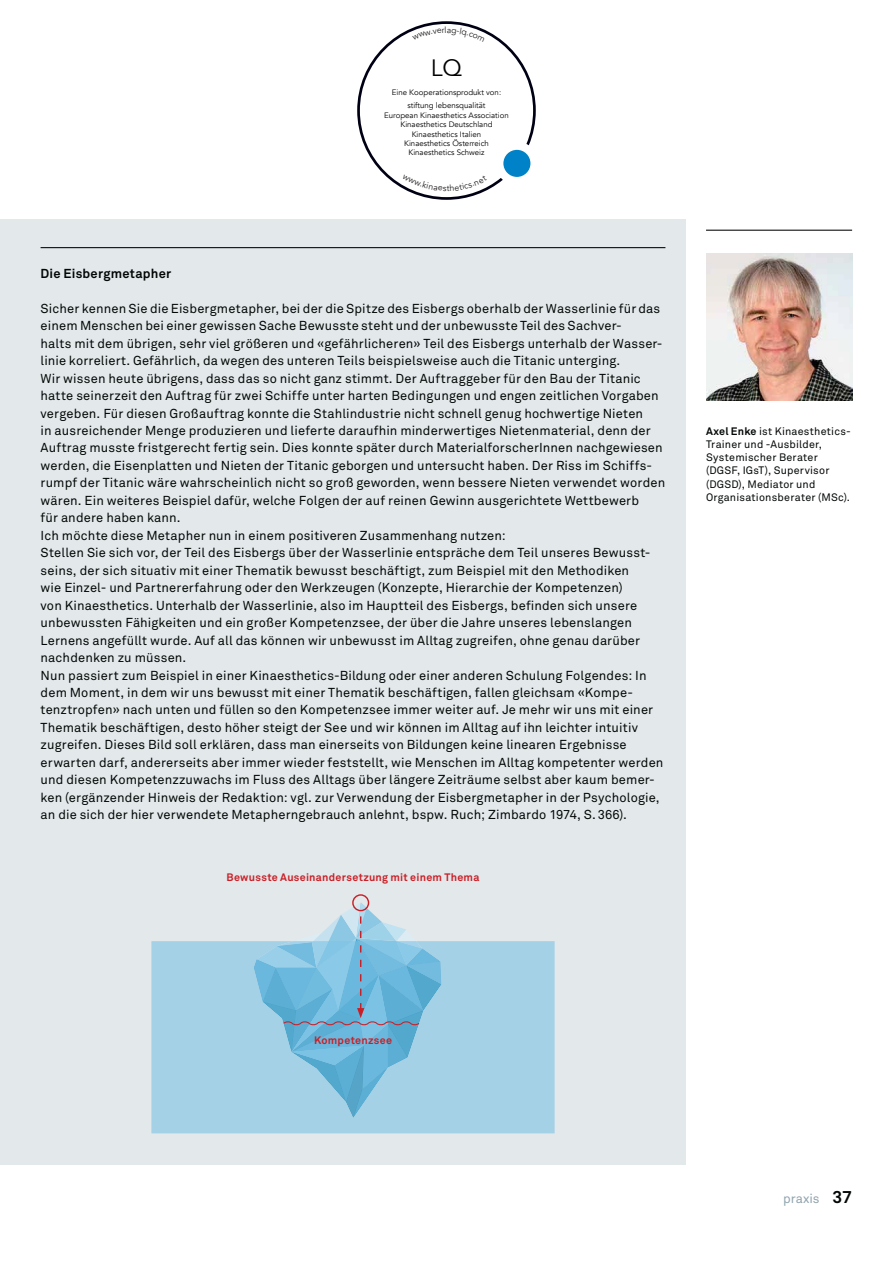
<style>
.page{position:relative;width:893px;height:1263px;background:#fff}
.page>*{position:absolute;margin:0;border:0;box-sizing:border-box;transform-origin:0 0}
.t1{font:23.55px "Avenir LT Com";color:#000001}
.t2{font:12.9px/17.4px "Akkurat Pro";letter-spacing:.01em;color:#030806}
.t3{font:700 12.9px "Akkurat Pro";letter-spacing:.02em;color:#030806}
.t4{font:12.9px "Akkurat Pro";color:#91a4ae}
.t5{font:10.8px/13.2px "Akkurat Pro";letter-spacing:.02em;color:#030806}
.t6{font:700 10.8px "Akkurat Pro";letter-spacing:.025em;color:#ca1f26}
.t7{font:7.8px/9.4px "Avenir LT Com";color:#000001;text-align:center}
.s1{font-weight:700}
.s2{font-weight:700;font-size:17.1px;color:#030806}
</style>
<div class="page">
<hr style="left:706px;top:230px;width:146px;height:1px;background:#030806">
<img style="left:706px;top:254px;width:146px;height:146px">
<div style="left:0;top:220px;width:686px;height:945px;background:#e3e8eb"></div>
<hr style="left:41px;top:247px;width:624px;height:1px;background:#030806">
<div style="left:352px;top:894px;width:17px;height:17px;border:1px solid #ca1f26;border-radius:50%"></div>
<div style="left:151px;top:941px;width:404px;height:192px;background:#a5d1e7"></div>
<svg style="left:254px;top:903px;width:187px;height:215px;background:#90c5e0"></svg>
<svg style="left:357px;top:21px;width:179px;height:179px"></svg>
<h1 class="t1" style="left:431px;top:54px;width:33px">LQ</h1>
<p class="t7" style="left:392px;top:86px;width:111px;line-height:13.2px">Eine Kooperationsprodukt von: stiftung lebensqualität</p>
<p class="t7" style="left:384px;top:110px;width:126px">European Kinaesthetics Association<br>Kinaesthetics Deutschland<br>Kinaesthetics Italien<br>Kinaesthetics Österreich<br>Kinaesthetics Schweiz</p>
<p class="t3" style="left:41px;top:269px;width:132px">Die Eisbergmetapher</p>
<p class="t2" style="left:41px;top:301px;width:626px">Sicher kennen Sie die Eisbergmetapher, bei der die Spitze des Eisbergs oberhalb der Wasserlinie für das einem Menschen bei einer gewissen Sache Bewusste steht und der unbewusste Teil des Sachver -<br>halts mit dem übrigen, sehr viel größeren und «gefährlicheren» Teil des Eisbergs unterhalb der Wasser - linie korreliert. Gefährlich, da wegen des unteren Teils beispielsweise auch die Titanic unterging.<br>Wir wissen heute übrigens, dass das so nicht ganz stimmt. Der Auftraggeber für den Bau der Titanic hatte seinerzeit den Auftrag für zwei Schiffe unter harten Bedingungen und engen zeitlichen Vorgaben vergeben. Für diesen Großauftrag konnte die Stahlindustrie nicht schnell genug hochwertige Nieten<br>in ausreichender Menge produzieren und lieferte daraufhin minderwertiges Nietenmaterial, denn der Auftrag musste fristgerecht fertig sein. Dies konnte später durch MaterialforscherInnen nachgewiesen werden, die Eisenplatten und Nieten der Titanic geborgen und untersucht haben. Der Riss im Schiffs&shy;rumpf der Titanic wäre wahrscheinlich nicht so groß geworden, wenn bessere Nieten verwendet worden wären. Ein weiteres Beispiel dafür, welche Folgen der auf reinen Gewinn ausgerichtete Wett bewerb<br>für andere haben kann.<br>Ich möchte diese Metapher nun in einem positiveren Zusammenhang nutzen:<br>Stellen Sie sich vor, der Teil des Eisbergs über der Wasserlinie entspräche dem Teil unseres Bewusst&shy;seins, der sich situativ mit einer Thematik bewusst beschäftigt, zum Beispiel mit den Methodiken<br>wie Einzel- und Partnererfahrung oder den Werkzeugen (Konzepte, Hierarchie der Kompetenzen)<br>von Kinaesthetics. Unterhalb der Wasserlinie, also im Hauptteil des Eisbergs, befinden sich unsere unbewussten Fähigkeiten und ein großer Kompetenzsee, der über die Jahre unseres lebenslangen Lernens angefüllt wurde. Auf all das können wir unbewusst im Alltag zugreifen, ohne genau darüber nachdenken zu müssen.<br>Nun passiert zum Beispiel in einer Kinaesthetics-Bildung oder einer anderen Schulung Folgendes: In dem Moment, in dem wir uns bewusst mit einer Thematik beschäftigen, fallen gleichsam «Kompe&shy;tenztropfen» nach unten und füllen so den Kompetenzsee immer weiter auf. Je mehr wir uns mit einer Thematik beschäftigen, desto höher steigt der See und wir können im Alltag auf ihn leichter intuitiv zugreifen. Dieses Bild soll erklären, dass man einerseits von Bildungen keine linearen Ergebnisse<br>er warten darf, andererseits aber immer wieder feststellt, wie Menschen im Alltag kompetenter werden und diesen Kompetenzzuwachs im Fluss des Alltags über längere Zeiträume selbst aber kaum bemer&shy;ken (ergänzender Hinweis der Redaktion: vgl. zur Verwendung der Eisbergmetapher in der Psychologie, an die sich der hier verwendete Metapherngebrauch anlehnt, bspw. Ruch; Zimbardo 1974, S. 366).</p>
<p class="t6" style="left:227px;top:873px;width:254px">Bewusste Auseinandersetzung mit einem Thema</p>
<p class="t5" style="left:706px;top:426px;width:146px"><span class="s1">Axel Enke</span> ist Kinaesthetics-<br>Trainer und -Ausbilder,<br>Systemischer Berater (DGSF, IGsT), Supervisor (DGSD), Mediator und<br>Organisationsberater (MSc).</p>
<p class="t6" style="left:314px;top:1036px;width:79px">Kompetenzsee</p>
<p class="t4" style="left:783px;top:1194px;width:70px">praxis <span class="s2">37</span></p>
</div>
